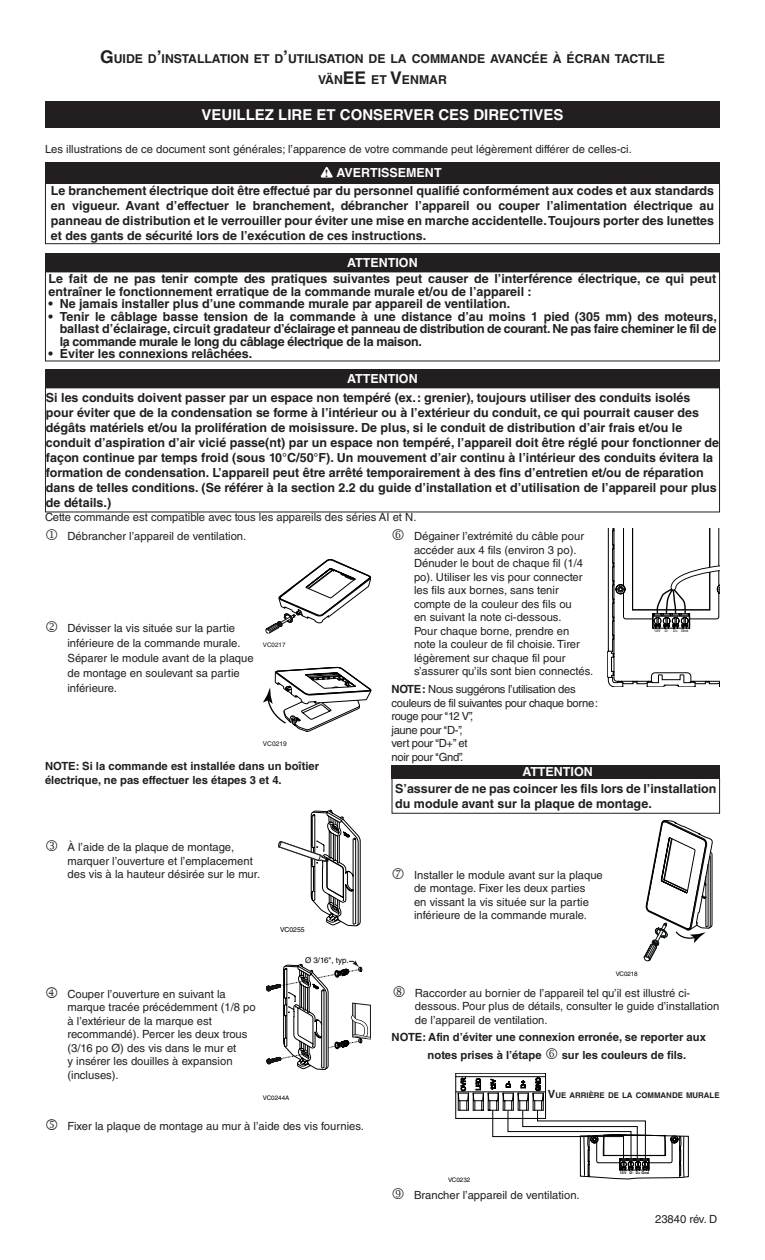
<style>
.page{position:relative;width:765px;height:1260px;background:#fff}
.page>*{position:absolute;margin:0;border:0;box-sizing:border-box;transform-origin:0 0}
.t1{font:700 15px "Helvetica LT Std";color:#fff}
.t2{font:700 12.5px/15px "Helvetica LT Std";color:#231f20}
.t3{font:700 12.5px "Helvetica LT Std";color:#fff}
.t4{font:700 12.25px/21px "Helvetica LT Std";color:#231f20;text-align:center}
.BROAN_-_titre{font:11.25px/13.5px "Helvetica LT Std";color:#231f20}
.BROAN_-_titre-2{font:700 11.25px/18px "Helvetica LT Std";color:#231f20}
.BROAN_-_titre-3{font:11.25px/13.5px "Helvetica LT Std";letter-spacing:-.03em;color:#231f20}
.t5{font:700 10.88px "Times New Roman";color:#231f20}
.t6{font:8px "Helvetica LT Std";color:#000001}
.t7{font:700 7.88px "Helvetica LT Std";color:#231f20}
.t8{font:6.88px "Helvetica LT Std";color:#000001}
.t9{font:6.62px "Helvetica";color:#101315}
.t10{font:6.25px "Helvetica LT Std";color:#000001}
.t11{font:6.25px "Helvetica";color:#101315}
.t12{font:3.75px "Helvetica LT Std";color:#000001}
.t13{font:700 3.75px "Helvetica LT Std";color:#000001}
.s1{font-size:17.5px}
.s2{font-weight:700}
.s3{font-size:11.25px}
</style>
<div class="page">
<div style="left:45px;top:271px;width:675px;height:90px;border:1px solid #231f20"></div>
<svg style="left:265px;top:559px;width:106px;height:75px"></svg>
<svg style="left:263px;top:667px;width:108px;height:65px"></svg>
<svg style="left:607px;top:529px;width:113px;height:157px"></svg>
<svg style="left:643px;top:820px;width:69px;height:142px"></svg>
<div style="left:392px;top:765px;width:328px;height:14px;background:#231f20"></div>
<div style="left:392px;top:778px;width:328px;height:36px;border:1px solid #231f20"></div>
<svg style="left:455px;top:1073px;width:234px;height:106px"></svg>
<div style="left:45px;top:101px;width:675px;height:27px;background:#231f20"></div>
<div style="left:45px;top:182px;width:675px;height:62px;border:1px solid #231f20"></div>
<div style="left:45px;top:162px;width:675px;height:21px;background:#231f20"></div>
<svg style="left:278px;top:810px;width:83px;height:116px"></svg>
<svg style="left:266px;top:960px;width:105px;height:110px"></svg>
<div style="left:45px;top:387px;width:675px;height:125px;border:1px solid #231f20"></div>
<div style="left:45px;top:369px;width:675px;height:18px;background:#231f20"></div>
<div style="left:45px;top:253px;width:675px;height:18px;background:#231f20"></div>
<svg style="left:321px;top:167px;width:12px;height:11px"></svg>
<p class="t4" style="left:100px;top:48px;width:566px"><span class="s1">G</span>UIDE D<span class="s1">’</span>INSTALLATION ET D<span class="s1">’</span>UTILISATION DE LA COMMANDE AVANCÉE À ÉCRAN TACTILE<br>VÄN<span class="s1">EE</span> ET <span class="s1">V</span>ENMAR</p>
<p class="t1" style="left:202px;top:106px;width:363px">VEUILLEZ LIRE ET CONSERVER CES DIRECTIVES</p>
<p class="BROAN_-_titre" style="left:45px;top:142px;width:588px">Les illustrations de ce document sont générales; l’apparence de votre commande peut légèrement différer de celles-ci.</p>
<p class="t2" style="left:51px;top:183px;width:665px;text-align:justify">Le branchement électrique doit être effectué par du personnel qualifié conformément aux codes et aux standards en vigueur. Avant d’effectuer le branchement, débrancher l’appareil ou couper l’alimentation électrique au panneau de distribution et le verrouiller pour éviter une mise en marche accidentelle. Toujours porter des lunettes et des gants de sécurité lors de l’exécution de ces instructions.</p>
<p class="t3" style="left:337px;top:165px;width:107px">AVERTISSEMENT</p>
<p class="t5" style="left:325px;top:165px;width:5px">!</p>
<p class="t3" style="left:347px;top:255px;width:72px">ATTENTION</p>
<p class="t2" style="left:49px;top:273px;width:669px;line-height:12.5px">Le fait de ne pas tenir compte des pratiques suivantes peut causer de l’interférence électrique, ce qui peut entraîner le fonctionnement erratique de la commande murale et/ou de l’appareil :</p>
<p class="t2" style="left:49px;top:296px;width:463px">• Ne jamais installer plus d’une commande murale par appareil de ventilation.</p>
<p class="t2" style="left:60px;top:310px;width:659px;line-height:12.5px;text-align:justify;text-indent:-11px">• Tenir le câblage basse tension de la commande à une distance d’au moins 1 pied (305 mm) des moteurs, ballast d’éclairage, circuit gradateur d’éclairage et panneau de distribution de courant. Ne pas faire cheminer le fil de la commande murale le long du câblage électrique de la maison.</p>
<p class="t2" style="left:49px;top:346px;width:205px">• Éviter les connexions relâchées.</p>
<p class="t3" style="left:347px;top:371px;width:72px">ATTENTION</p>
<p class="t2" style="left:46px;top:390px;width:675px">Si les conduits doivent passer par un espace non tempéré (ex.: grenier), toujours utiliser des conduits isolés pour éviter que de la condensation se forme à l’intérieur ou à l’extérieur du conduit, ce qui pourrait causer des dégâts matériels et/ou la prolifération de moisissure. De plus, si le conduit de distribution d’air frais et/ou le conduit d’aspiration d’air vicié passe(nt) par un espace non tempéré, l’appareil doit être réglé pour fonctionner de façon continue par temps froid (sous 10°C/50°F). Un mouvement d’air continu à l’intérieur des conduits évitera la formation de condensation. L’appareil peut être arrêté temporairement à des fins d’entretien et/ou de réparation dans de telles conditions. (Se référer à la section 2.2 du guide d’installation et d’utilisation de l’appareil pour plus de détails.)</p>
<p class="BROAN_-_titre" style="left:45px;top:510px;width:373px">Cette commande est compatible avec tous les appareils des séries AI et N.</p>
<p class="BROAN_-_titre" style="left:414px;top:529px;width:181px;text-indent:-22px">□ Dégainer l’extrémité du câble pour accéder aux 4 fils (environ 3 po).<br>Dénuder le bout de chaque fil (1/4 po). Utiliser les vis pour connecter les fils aux bornes, sans tenir compte de la couleur des fils ou<br>en suivant la note ci-dessous.<br>Pour chaque borne, prendre en note la couleur de fil choisie. Tirer légèrement sur chaque fil pour s’assurer qu’ils sont bien connectés.</p>
<p class="BROAN_-_titre" style="left:68px;top:529px;width:180px">Débrancher l’appareil de ventilation.</p>
<p class="BROAN_-_titre" style="left:68px;top:621px;width:188px;line-height:15px">Dévisser la vis située sur la partie inférieure de la commande murale.<br>Séparer le module avant de la plaque de montage en soulevant sa partie inférieure.</p>
<p class="t12" style="left:654px;top:628px;width:35px">12V D- D+ Gnd</p>
<p class="t11" style="left:263px;top:641px;width:24px">VC0217</p>
<p class="BROAN_-_titre-3" style="left:392px;top:683px;width:208px"><span class="s2">NOTE:</span> Nous suggérons l’utilisation des couleurs de fil suivantes pour chaque borne:</p>
<p class="BROAN_-_titre-3" style="left:392px;top:710px;width:83px">rouge pour ‘‘12 V’’,</p>
<p class="BROAN_-_titre-3" style="left:392px;top:723px;width:73px">jaune pour ‘‘D-’’,</p>
<p class="BROAN_-_titre-3" style="left:392px;top:737px;width:78px">vert pour ‘‘D+’’ et</p>
<p class="BROAN_-_titre-3" style="left:392px;top:750px;width:73px">noir pour ‘‘Gnd’’.</p>
<p class="t9" style="left:263px;top:739px;width:25px">VC0219</p>
<p class="BROAN_-_titre-2" style="left:45px;top:759px;width:276px;line-height:13.5px">NOTE: Si la commande est installée dans un boîtier électrique, ne pas effectuer les étapes 3 et 4.</p>
<p class="t3" style="left:522px;top:764px;width:72px">ATTENTION</p>
<p class="t2" style="left:395px;top:781px;width:323px">S’assurer de ne pas coincer les fils lors de l’installation du module avant sur la plaque de montage.</p>
<p class="BROAN_-_titre" style="left:68px;top:840px;width:194px;text-indent:-22px">● À l’aide de la plaque de montage, marquer l’ouverture et l’emplacement des vis à la hauteur désirée sur le mur.</p>
<p class="t8" style="left:280px;top:925px;width:26px">VC0255</p>
<p class="t6" style="left:305px;top:956px;width:45px">Ø 3/16", typ.</p>
<p class="BROAN_-_titre" style="left:68px;top:987px;width:190px">Couper l’ouverture en suivant la marque tracée précédemment (1/8 po à l’extérieur de la marque est recommandé). Percer les deux trous (3/16 po Ø) des vis dans le mur et<br>y insérer les douilles à expansion (incluses).</p>
<p class="BROAN_-_titre" style="left:45px;top:1120px;width:321px">■ Fixer la plaque de montage au mur à l’aide des vis fournies.</p>
<p class="t10" style="left:263px;top:1094px;width:28px">VC0244A</p>
<p class="BROAN_-_titre" style="left:414px;top:868px;width:190px">Installer le module avant sur la plaque de montage. Fixer les deux parties<br>en vissant la vis située sur la partie inférieure de la commande murale.</p>
<p class="t10" style="left:616px;top:970px;width:23px">VC0218</p>
<p class="BROAN_-_titre" style="left:415px;top:986px;width:306px;text-indent:-22px">❑ Raccorder au bornier de l’appareil tel qu’il est illustré ci&shy;dessous. Pour plus de détails, consulter le guide d’installation de l’appareil de ventilation.</p>
<p class="BROAN_-_titre-2" style="left:428px;top:1027px;width:280px;text-indent:-36px">NOTE: Afin d’éviter une connexion erronée, se reporter aux notes prises à l’étape □ sur les couleurs de fils.</p>
<p class="t7" style="left:548px;top:1090px;width:173px"><span class="s3">V</span>UE ARRIÈRE DE LA COMMANDE MURALE</p>
<p class="t10" style="left:448px;top:1176px;width:24px">VC0232</p>
<p class="BROAN_-_titre" style="left:414px;top:1189px;width:167px">Brancher l’appareil de ventilation.</p>
<p class="t13" style="left:620px;top:1170px;width:31px">12V D- D+ Gnd</p>
<p class="BROAN_-_titre" style="left:655px;top:1212px;width:64px">23840 rév. D</p>
</div>
